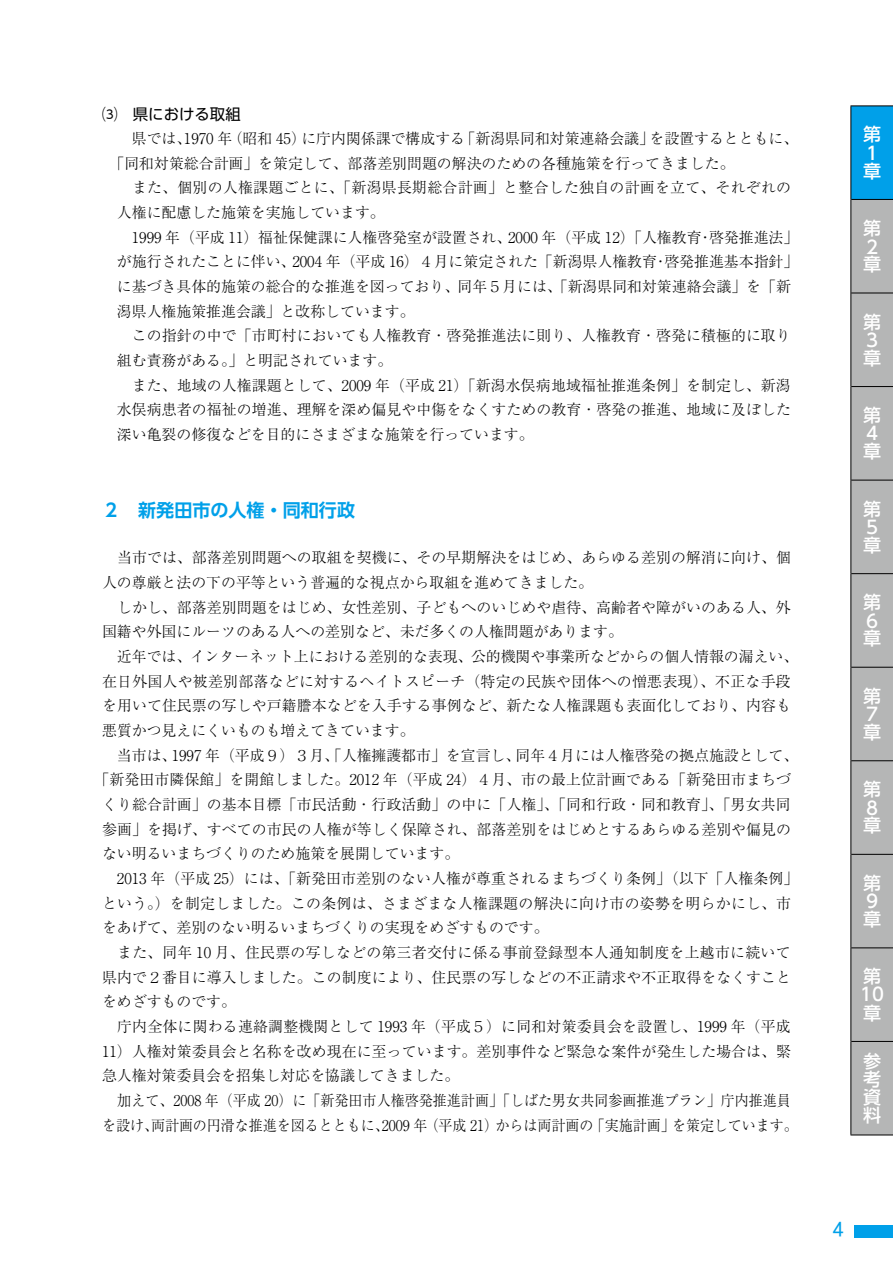
<style>
.page{position:relative;width:893px;height:1263px;background:#fff}
.page>*{position:absolute;margin:0;border:0;box-sizing:border-box;transform-origin:0 0}
.t1{font:19.2px "DF Gothic P W5 WINP RKSJ H";color:#00a0e9}
.t2{font:500 18px/18px "UD Shin Go Pr 6 N";color:#fff}
.t3{font:700 18px "UD Shin Go Pr 6 N De";color:#00a0e9}
.t4{font:15.45px "UD Shin Go Pr 6 N";color:#000}
.t5{font:300 14.85px "Ryumin Pro";letter-spacing:.005em;color:#000}
.t6{font:300 14.85px "Ryumin Pro";letter-spacing:.005em;color:#000;scale:.94 1}
</style>
<div class="page">
<div style="left:855px;top:1225px;width:38px;height:12px;background:#00a0e9"></div>
<div style="left:851px;top:106px;width:42px;height:93px;background:#00a0e9"></div>
<svg style="left:851px;top:200px;width:42px;height:934px;background:#afb0b0"></svg>
<hr style="left:850px;top:105px;width:43px;height:1px;background:#000">
<hr style="left:850px;top:1134px;width:43px;height:1px;background:#000">
<hr style="left:851px;top:199px;width:42px;height:1px;background:#000">
<hr style="left:851px;top:293px;width:42px;height:1px;background:#000">
<hr style="left:851px;top:386px;width:42px;height:1px;background:#000">
<hr style="left:851px;top:480px;width:42px;height:1px;background:#000">
<hr style="left:851px;top:573px;width:42px;height:1px;background:#000">
<hr style="left:851px;top:667px;width:42px;height:1px;background:#000">
<hr style="left:851px;top:760px;width:42px;height:1px;background:#000">
<hr style="left:851px;top:854px;width:42px;height:1px;background:#000">
<hr style="left:851px;top:947px;width:42px;height:1px;background:#000">
<hr style="left:851px;top:1041px;width:42px;height:1px;background:#000">
<hr style="left:850px;top:106px;width:1px;height:93px;background:#000">
<hr style="left:850px;top:199px;width:1px;height:94px;background:#000">
<hr style="left:850px;top:293px;width:1px;height:94px;background:#000">
<hr style="left:850px;top:387px;width:1px;height:93px;background:#000">
<hr style="left:850px;top:480px;width:1px;height:94px;background:#000">
<hr style="left:850px;top:574px;width:1px;height:93px;background:#000">
<hr style="left:850px;top:667px;width:1px;height:94px;background:#000">
<hr style="left:850px;top:761px;width:1px;height:93px;background:#000">
<hr style="left:850px;top:854px;width:1px;height:94px;background:#000">
<hr style="left:850px;top:948px;width:1px;height:93px;background:#000">
<hr style="left:850px;top:1041px;width:1px;height:93px;background:#000">
<p class="t4" style="left:102px;top:101px;width:140px">⑶　県における取組</p>
<p class="t5" style="left:117px;top:127px;width:683px">　県では、1970 年（昭和 45）に庁内関係課で構成する「新潟県同和対策連絡会議」を設置するとともに、</p>
<p class="t5" style="left:109px;top:151px;width:627px">「同和対策総合計画」を策定して、部落差別問題の解決のための各種施策を行ってきました。</p>
<p class="t5" style="left:117px;top:176px;width:676px">　また、個別の人権課題ごとに、「新潟県長期総合計画」と整合した独自の計画を立て、それぞれの</p>
<p class="t5" style="left:117px;top:201px;width:269px">人権に配慮した施策を実施しています。</p>
<p class="t5" style="left:117px;top:225px;width:683px">　1999 年（平成 11）福祉保健課に人権啓発室が設置され、2000 年（平成 12）「人権教育・啓発推進法」</p>
<p class="t5" style="left:117px;top:250px;width:683px">が施行されたことに伴い、2004 年（平成 16）４月に策定された「新潟県人権教育・啓発推進基本指針」</p>
<p class="t5" style="left:117px;top:275px;width:675px">に基づき具体的施策の総合的な推進を図っており、同年５月には、「新潟県同和対策連絡会議」を「新</p>
<p class="t5" style="left:117px;top:299px;width:299px">潟県人権施策推進会議」と改称しています。</p>
<p class="t5" style="left:117px;top:324px;width:675px">　この指針の中で「市町村においても人権教育・啓発推進法に則り、人権教育・啓発に積極的に取り</p>
<p class="t5" style="left:117px;top:349px;width:277px">組む責務がある。」と明記されています。</p>
<p class="t5" style="left:117px;top:373px;width:675px">　また、地域の人権課題として、2009 年（平成 21）「新潟水俣病地域福祉推進条例」を制定し、新潟</p>
<p class="t5" style="left:117px;top:398px;width:675px">水俣病患者の福祉の増進、理解を深め偏見や中傷をなくすための教育・啓発の推進、地域に及ぼした</p>
<p class="t5" style="left:117px;top:423px;width:418px">深い亀裂の修復などを目的にさまざまな施策を行っています。</p>
<p class="t3" style="left:102px;top:495px;width:254px">２　新発田市の人権・同和行政</p>
<p class="t5" style="left:102px;top:546px;width:690px">　当市では、部落差別問題への取組を契機に、その早期解決をはじめ、あらゆる差別の解消に向け、個</p>
<p class="t5" style="left:102px;top:571px;width:493px">人の尊厳と法の下の平等という普遍的な視点から取組を進めてきました。</p>
<p class="t5" style="left:102px;top:595px;width:690px">　しかし、部落差別問題をはじめ、女性差別、子どもへのいじめや虐待、高齢者や障がいのある人、外</p>
<p class="t5" style="left:102px;top:620px;width:522px">国籍や外国にルーツのある人への差別など、未だ多くの人権問題があります。</p>
<p class="t5" style="left:102px;top:645px;width:698px">　近年では、インターネット上における差別的な表現、公的機関や事業所などからの個人情報の漏えい、</p>
<p class="t5" style="left:102px;top:669px;width:690px">在日外国人や被差別部落などに対するヘイトスピーチ（特定の民族や団体への憎悪表現）、不正な手段</p>
<p class="t5" style="left:102px;top:694px;width:691px">を用いて住民票の写しや戸籍謄本などを入手する事例など、新たな人権課題も表面化しており、内容も</p>
<p class="t5" style="left:102px;top:719px;width:329px">悪質かつ見えにくいものも増えてきています。　</p>
<p class="t5" style="left:102px;top:743px;width:698px">　当市は、1997 年（平成９）３月、「人権擁護都市」を宣言し、同年４月には人権啓発の拠点施設として、</p>
<p class="t5" style="left:95px;top:768px;width:698px">「新発田市隣保館」を開館しました。2012 年（平成 24）４月、市の最上位計画である「新発田市まちづ</p>
<p class="t5" style="left:102px;top:793px;width:690px">くり総合計画」の基本目標「市民活動・行政活動」の中に「人権」、「同和行政・同和教育」、「男女共同</p>
<p class="t5" style="left:102px;top:817px;width:691px">参画」を掲げ、すべての市民の人権が等しく保障され、部落差別をはじめとするあらゆる差別や偏見の</p>
<p class="t5" style="left:102px;top:842px;width:359px">ない明るいまちづくりのため施策を展開しています。</p>
<p class="t5" style="left:102px;top:867px;width:698px">　2013 年（平成 25）には、「新発田市差別のない人権が尊重されるまちづくり条例」（以下「人権条例」</p>
<p class="t5" style="left:102px;top:891px;width:691px">という。）を制定しました。この条例は、さまざまな人権課題の解決に向け市の姿勢を明らかにし、市</p>
<p class="t5" style="left:102px;top:916px;width:448px">をあげて、差別のない明るいまちづくりの実現をめざすものです。</p>
<p class="t5" style="left:102px;top:941px;width:690px">　また、同年 10 月、住民票の写しなどの第三者交付に係る事前登録型本人通知制度を上越市に続いて</p>
<p class="t5" style="left:102px;top:965px;width:691px">県内で２番目に導入しました。この制度により、住民票の写しなどの不正請求や不正取得をなくすこと</p>
<p class="t5" style="left:102px;top:990px;width:135px">をめざすものです。</p>
<p class="t5" style="left:102px;top:1015px;width:690px">　庁内全体に関わる連絡調整機関として 1993 年（平成５）に同和対策委員会を設置し、1999 年（平成</p>
<p class="t5" style="left:102px;top:1039px;width:690px">11）人権対策委員会と名称を改め現在に至っています。差別事件など緊急な案件が発生した場合は、緊</p>
<p class="t5" style="left:102px;top:1064px;width:359px">急人権対策委員会を招集し対応を協議してきました。</p>
<p class="t6" style="left:117px;top:1089px;width:718px">加えて、2008 年（平成 20）に「新発田市人権啓発推進計画」「しばた男女共同参画推進プラン」庁内推進員</p>
<p class="t6" style="left:102px;top:1113px;width:742px">を設け、両計画の円滑な推進を図るとともに、2009 年（平成 21）からは両計画の「実施計画」を策定しています。</p>
<p class="t2" style="left:863px;top:125px;width:19px">第<br>１章</p>
<p class="t2" style="left:863px;top:219px;width:19px">第<br>２章</p>
<p class="t2" style="left:863px;top:312px;width:19px">第<br>３章</p>
<p class="t2" style="left:863px;top:406px;width:19px">第<br>４章</p>
<p class="t2" style="left:863px;top:499px;width:19px">第<br>５章</p>
<p class="t2" style="left:863px;top:593px;width:19px">第<br>６章</p>
<p class="t2" style="left:863px;top:686px;width:19px">第<br>７章</p>
<p class="t2" style="left:863px;top:780px;width:19px">第<br>８章</p>
<p class="t2" style="left:863px;top:873px;width:19px">第<br>９章</p>
<p class="t2" style="left:860px;top:967px;width:25px">第<br>10章</p>
<p class="t2" style="left:863px;top:1051px;width:19px;text-align:justify">参考資料</p>
<p class="t1" style="left:832px;top:1220px;width:14px">4</p>
</div>
